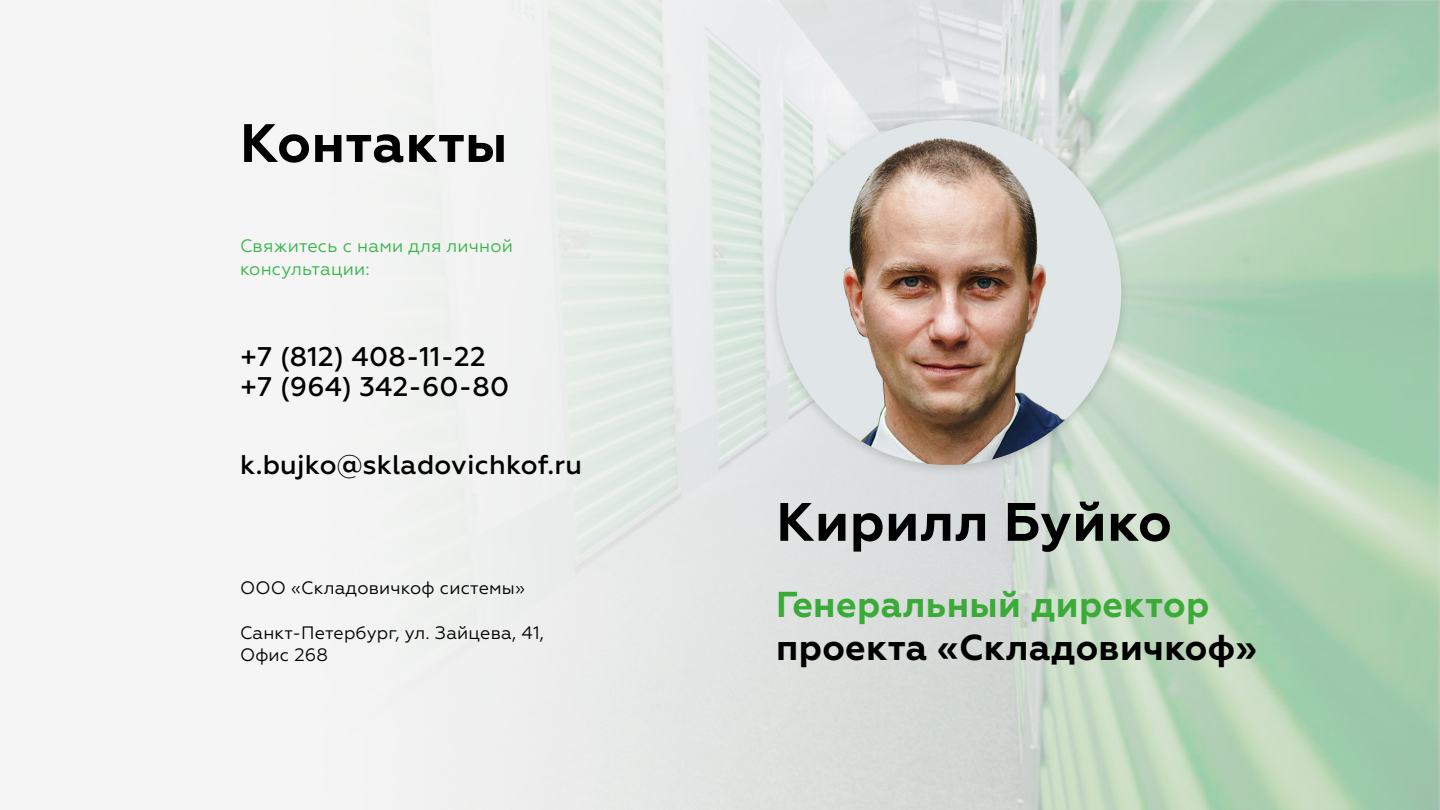
<style>
.page{position:relative;width:1440px;height:810px;background:#fff}
.page>*{position:absolute;margin:0;border:0;box-sizing:border-box;transform-origin:0 0}
.t1{font:700 54px "Geometria";letter-spacing:.01em;color:#000}
.t2{font:700 36px "Geometria";letter-spacing:.01em;color:#000}
.t3{font:700 36px "Geometria";letter-spacing:.01em;color:#3bab38}
.t4{font:500 27px "Geometria";letter-spacing:.01em;color:#000}
.t5{font:18px/22.5px "Geometria";letter-spacing:.01em;color:#000}
.t6{font:18px/22.5px "Geometria";letter-spacing:.01em;color:#39b54c}
</style>
<div class="page">
<div style="left:767px;top:113px;width:364px;height:364px;background:#000;opacity:.15"></div>
<img style="left:776px;top:120px;width:345px;height:345px;border-radius:171px">
<p class="t1" style="left:240px;top:111px;width:269px">Контакты</p>
<p class="t6" style="left:240px;top:235px;width:274px">Свяжитесь с нами для личной консультации:</p>
<p class="t4" style="left:240px;top:341px;width:247px">+7 (812) 408-11-22</p>
<p class="t4" style="left:240px;top:371px;width:271px">+7 (964) 342-60-80</p>
<p class="t4" style="left:240px;top:449px;width:343px">k.bujko@skladovichkof.ru</p>
<p class="t5" style="left:240px;top:576px;width:286px">ООО «Складовичкоф системы»</p>
<p class="t5" style="left:240px;top:621px;width:306px">Санкт-Петербург, ул. Зайцева, 41,<br>Офис 268</p>
<p class="t1" style="left:776px;top:490px;width:397px">Кирилл Буйко</p>
<p class="t3" style="left:776px;top:583px;width:435px">Генеральный директор</p>
<p class="t2" style="left:776px;top:626px;width:482px">проекта «Складовичкоф»</p>
</div>
